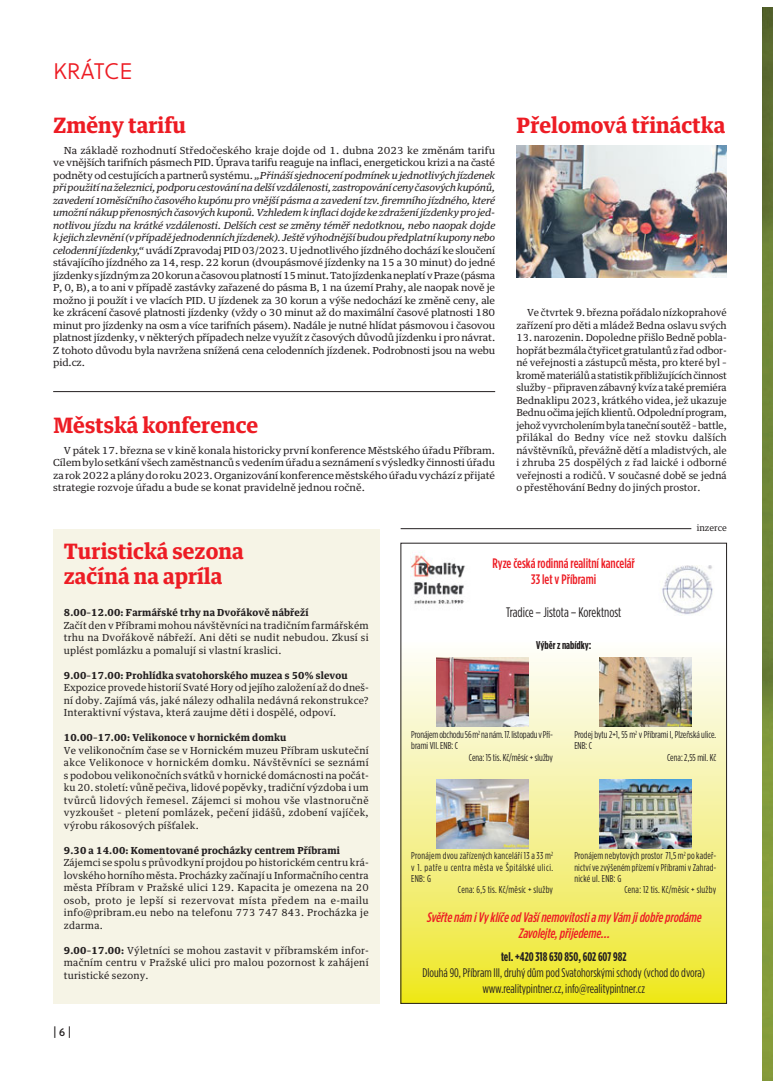
<style>
.page{position:relative;width:780px;height:1088px;background:#fff}
.page>*{position:absolute;margin:0;border:0;box-sizing:border-box;transform-origin:0 0}
.t1{font:22.5px "Soleil Lt";color:#ed1c24}
.t2{font:700 21.25px/25px "Guardian Text Egyp";color:#ed1c24}
.t3{font:italic 500 13.75px/16.2px "Gotham Condensed";color:#ed1c24;text-align:center}
.t4{font:500 13.75px/16.2px "Gotham Condensed";color:#ed1c24;text-align:center}
.t5{font:13.75px "Gotham Condensed";color:#231f20}
.t6{font:12.5px/16.2px "Gotham Condensed";color:#231f20;text-align:center}
.t7{font:700 12.5px "Gotham Condensed";color:#231f20}
.t8{font:700 11.25px "Gotham Condensed";color:#231f20}
.t9{font:11.25px "Soleil Bk";color:#231f20}
.t10{font:10px "Gotham Condensed";letter-spacing:.015em;color:#231f20}
.t11{font:10px "Gotham Condensed";letter-spacing:-.01em;color:#231f20}
.t12{font:10px "Gotham Condensed";letter-spacing:.045em;color:#231f20}
.t13{font:9.75px/12.5px "Guardian Text Egyp";letter-spacing:.02em;color:#231f20;text-align:justify;scale:1.05 1}
.t14{font:9.75px/12.5px "Guardian Text Egyp";letter-spacing:.02em;color:#231f20;text-align:justify}
.t15{font:700 9.75px "Guardian Text Egyp";letter-spacing:.02em;color:#231f20}
.t16{font:9.75px/12.5px "Guardian Text Egyp";color:#231f20;text-align:right}
.t17{font:8.75px "Guardian Text Egyp";color:#231f20}
.s1{font-style:italic}
.s2{font-weight:700}
</style>
<div class="page">
<hr style="left:53px;top:391px;width:442px;height:1px;background:#231f20">
<hr style="left:400px;top:528px;width:291px;height:1px;background:#231f20">
<div style="left:53px;top:530px;width:326px;height:473px;background:#f6f4e6"></div>
<img style="left:762px;top:7px;width:10px;height:1074px">
<svg style="left:402px;top:655px;width:322px;height:346px;background:#f3ef85"></svg>
<img style="left:436px;top:658px;width:92px;height:69px">
<img style="left:599px;top:658px;width:92px;height:69px">
<img style="left:436px;top:779px;width:92px;height:69px">
<img style="left:599px;top:779px;width:92px;height:69px">
<img style="left:410px;top:552px;width:303px;height:63px">
<img style="left:516px;top:146px;width:210px;height:132px">
<h1 class="t1" style="left:53px;top:58px;width:81px">KRÁTCE</h1>
<h2 class="t2" style="left:53px;top:114px;width:134px">Změny tarifu</h2>
<p class="t13" style="left:53px;top:145px;width:422px;text-indent:11px">Na základě rozhodnutí Středočeského kraje dojde od 1. dubna 2023 ke změnám tarifu ve vnějších tarifních pásmech PID. Úprava tarifu reaguje na inflaci, energetickou krizi a na časté podněty od cestujících a partnerů systému. <span class="s1">„Přináší sjednocení podmínek u jednotlivých jízdenek při použití na železnici, podporu cestování na delší vzdálenosti, zastropování ceny časových kupónů, zavedení 10měsíčního časového kupónu pro vnější pásma a zavedení tzv. firemního jízdného, které umožní nákup přenosných časových kuponů. Vzhledem k inflaci dojde ke zdražení jízdenky pro jed&shy;notlivou jízdu na krátké vzdálenosti. Delších cest se změny téměř nedotknou, nebo naopak dojde k jejich zlevnění (v případě jednodenních jízdenek). Ještě výhodnější budou předplatní kupony nebo celodenní jízdenky,“</span> uvádí Zpravodaj PID 03/2023. U jednotlivého jízdného dochází ke sloučení stávajícího jízdného za 14, resp. 22 korun (dvoupásmové jízdenky na 15 a 30 minut) do jedné jízdenky sjízdným za 20 korun ačasovou platností 15 minut. Tato jízdenka neplatí vPraze (pásma P, 0, B), a to ani v případě zastávky zařazené do pásma B, 1 na území Prahy, ale naopak nově je možno ji použít i ve vlacích PID. U jízdenek za 30 korun a výše nedochází ke změně ceny, ale ke zkrácení časové platnosti jízdenky (vždy o 30 minut až do maximální časové platnosti 180 minut pro jízdenky na osm a více tarifních pásem). Nadále je nutné hlídat pásmovou i časovou platnost jízdenky, v některých případech nelze využít z časových důvodů jízdenku i pro návrat.<br>Z tohoto důvodu byla navržena snížená cena celodenních jízdenek. Podrobnosti jsou na webu pid.cz.</p>
<h2 class="t2" style="left:53px;top:414px;width:206px">Městská konference</h2>
<p class="t13" style="left:53px;top:445px;width:422px;text-indent:11px">V pátek 17. března se v kině konala historicky první konference Městského úřadu Příbram.<br>Cílem bylo setkání všech zaměstnanců s vedením úřadu a seznámení s výsledky činnosti úřadu za rok 2022 a plány do roku 2023. Organizování konference městského úřadu vychází z přijaté strategie rozvoje úřadu a bude se konat pravidelně jednou ročně.</p>
<h2 class="t2" style="left:516px;top:114px;width:210px">Přelomová třináctka</h2>
<p class="t16" style="left:516px;top:307px;width:212px">Ve čtvrtek 9. března pořádalo nízkoprahové zařízení pro děti a mládež Bedna oslavu svých</p>
<p class="t14" style="left:516px;top:332px;width:212px">13. narozenin. Dopoledne přišlo Bedně pobla&shy;hopřát bezmála čtyřicet gratulantů z řad odbor&shy;né veřejnosti a zástupců města, pro které byl – kromě materiálů a statistik přibližujících činnost služby – připraven zábavný kvíz a také premiéra Bednaklipu 2023, krátkého videa, jež ukazuje Bednu očima jejích klientů. Odpolední program, jehož vyvrcholením byla taneční soutěž – battle, přilákal do Bedny více než stovku dalších návštěvníků, převážně dětí a mladistvých, ale i zhruba 25 dospělých z řad laické i odborné veřejnosti a rodičů. V současné době se jedná o přestěhování Bedny do jiných prostor.</p>
<p class="t17" style="left:696px;top:524px;width:32px">inzerce</p>
<h2 class="t2" style="left:64px;top:540px;width:181px">Turistická sezona začíná na apríla</h2>
<p class="t15" style="left:64px;top:608px;width:246px">8.00–12.00: Farmářské trhy na Dvořákově nábřeží</p>
<p class="t14" style="left:64px;top:620px;width:306px">Začít den v Příbrami mohou návštěvníci na tradičním farmářském trhu na Dvořákově nábřeží. Ani děti se nudit nebudou. Zkusí si uplést pomlázku a pomalují si vlastní kraslici.</p>
<p class="t15" style="left:64px;top:671px;width:285px">9.00–17.00: Prohlídka svatohorského muzea s 50% slevou</p>
<p class="t14" style="left:64px;top:682px;width:306px">Expozice provede historií Svaté Hory od jejího založení až do dneš&shy;ní doby. Zajímá vás, jaké nálezy odhalila nedávná rekonstrukce?<br>Interaktivní výstava, která zaujme děti i dospělé, odpoví.</p>
<p class="t15" style="left:64px;top:733px;width:224px">10.00–17.00: Velikonoce v hornickém domku</p>
<p class="t14" style="left:64px;top:745px;width:306px">Ve velikonočním čase se v Hornickém muzeu Příbram uskuteční akce Velikonoce v hornickém domku. Návštěvníci se seznámí s podobou velikonočních svátků v hornické domácnosti na počát&shy;ku 20. století: vůně pečiva, lidové popěvky, tradiční výzdoba i um tvůrců lidových řemesel. Zájemci si mohou vše vlastnoručně vyzkoušet – pletení pomlázek, pečení jidášů, zdobení vajíček, výrobu rákosových píšťalek.</p>
<p class="t15" style="left:64px;top:846px;width:278px">9.30 a 14.00: Komentované procházky centrem Příbrami</p>
<p class="t14" style="left:64px;top:857px;width:306px">Zájemci se spolu s průvodkyní projdou po historickém centru krá&shy;lovského horního města. Procházky začínají u Informačního centra města Příbram v Pražské ulici 129. Kapacita je omezena na 20 osob, proto je lepší si rezervovat místa předem na e-mailu info@pribram.eu nebo na telefonu 773 747 843. Procházka je zdarma.</p>
<p class="t14" style="left:64px;top:945px;width:306px"><span class="s2">9.00–17.00:</span> Výletníci se mohou zastavit v příbramském infor&shy;mačním centru v Pražské ulici pro malou pozornost k zahájení turistické sezony.</p>
<p class="t9" style="left:53px;top:1026px;width:20px">| 6|</p>
<h3 class="t4" style="left:492px;top:555px;width:144px">Ryze česká rodinná realitní kancelář<br>33 let v Příbrami</h3>
<h3 class="t5" style="left:506px;top:604px;width:117px">Tradice – Jistota – Korektnost</h3>
<p class="t8" style="left:536px;top:639px;width:57px">Výběr z nabídky:</p>
<p class="t11" style="left:411px;top:729px;width:143px">Pronájem obchodu 56 m<sup>2</sup> na nám. 17. listopadu v Pří-</p>
<p class="t10" style="left:411px;top:740px;width:48px">brami VII. ENB: C</p>
<p class="t10" style="left:469px;top:751px;width:86px">Cena: 15 tis. Kč/měsíc + služby</p>
<p class="t10" style="left:574px;top:729px;width:143px">Prodej bytu 2+1, 55 m<sup>2</sup> v Příbrami I, Plzeňská ulice.</p>
<p class="t10" style="left:574px;top:740px;width:19px">ENB: C</p>
<p class="t10" style="left:667px;top:751px;width:51px">Cena: 2,55 mil. Kč</p>
<p class="t10" style="left:411px;top:850px;width:143px">Pronájem dvou zařízených kanceláří 13 a 33 m<sup>2</sup></p>
<p class="t12" style="left:411px;top:861px;width:143px">v 1. patře u centra města ve Špitálské ulici.</p>
<p class="t10" style="left:411px;top:872px;width:21px">ENB: G</p>
<p class="t10" style="left:458px;top:884px;width:97px">Cena: 6,5 tis. Kč/měsíc + služby</p>
<p class="t10" style="left:574px;top:850px;width:143px">Pronájem nebytových prostor 71,5 m<sup>2</sup> po kadeř-</p>
<p class="t10" style="left:574px;top:861px;width:144px">nictví ve zvýšeném přízemí v Příbrami v Zahrad-</p>
<p class="t10" style="left:574px;top:872px;width:49px">nické ul. ENB: G</p>
<p class="t10" style="left:624px;top:884px;width:93px">Cena: 12 tis. Kč/měsíc + služby</p>
<h3 class="t3" style="left:426px;top:909px;width:278px">Svěřte nám iVy klíče od Vaší nemovitostia my Vám jidobře prodáme<br>Zavolejte, přijedeme…</h3>
<p class="t7" style="left:501px;top:949px;width:127px">tel. +420 318 630 850, 602 607 982</p>
<p class="t6" style="left:422px;top:964px;width:284px">Dlouhá 90, Příbram III, druhý dům pod Svatohorskými schody (vchod do dvora) www.realitypintner.cz, info@realitypintner.cz</p>
</div>
